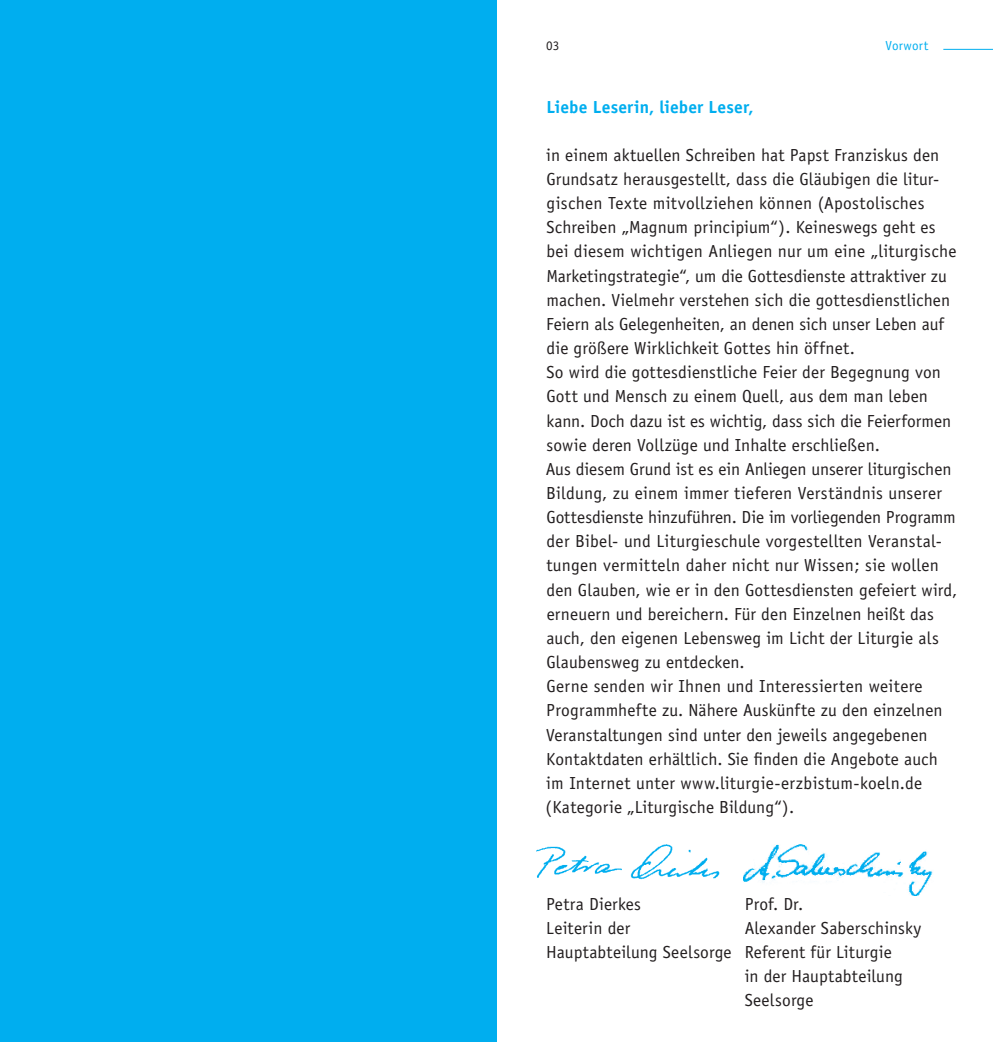
<style>
.page{position:relative;width:993px;height:1042px;background:#fff}
.page>*{position:absolute;margin:0;border:0;box-sizing:border-box;transform-origin:0 0}
.Innen_Copy{font:17.5px/24.2px "Officina Sans";letter-spacing:.005em;color:#231f20}
.Innen_Subline_Liturg{font:700 17.5px "Officina Sans";letter-spacing:.005em;color:#00aeef}
.Innen_Rubrik{font:13.12px "Officina Sans";letter-spacing:.015em;color:#00aeef}
.Innen_Rubrik-2{font:13.12px "Officina Sans";color:#231f20}
</style>
<div class="page">
<img style="left:536px;top:844px;width:184px;height:36px">
<img style="left:743px;top:844px;width:189px;height:52px">
<hr style="left:943px;top:49px;width:49px;height:1px;background:#00aeef">
<div style="left:0;top:0;width:496px;height:1042px;background:#00aeef"></div>
<p class="Innen_Rubrik-2" style="left:546px;top:37px;width:15px">03</p>
<p class="Innen_Rubrik" style="left:885px;top:37px;width:44px">Vorwort</p>
<p class="Innen_Subline_Liturg" style="left:546px;top:96px;width:209px">Liebe Leserin, lieber Leser,</p>
<p class="Innen_Copy" style="left:546px;top:143px;width:394px;text-align:justify">in einem aktuellen Schreiben hat Papst Franziskus den Grundsatz herausgestellt, dass die Gläubigen die litur&shy;gischen Texte mitvollziehen können (Apostolisches</p>
<p class="Innen_Copy" style="left:546px;top:215px;width:411px">Schreiben „Magnum principium“). Keineswegs geht es bei diesem wichtigen Anliegen nur um eine „liturgische Marketingstrategie“, um die Gottesdienste attraktiver zu machen. Vielmehr verstehen sich die gottesdienstlichen Feiern als Gelegenheiten, an denen sich unser Leben auf die größere Wirklichkeit Gottes hin öffnet.<br>So wird die gottesdienstliche Feier der Begegnung von</p>
<p class="Innen_Copy" style="left:546px;top:384px;width:406px">Gott und Mensch zu einem Quell, aus dem man leben kann. Doch dazu ist es wichtig, dass sich die Feierformen sowie deren Vollzüge und Inhalte erschließen.</p>
<p class="Innen_Copy" style="left:545px;top:457px;width:413px">Aus diesem Grund ist es ein Anliegen unserer liturgischen Bildung, zu einem immer tieferen Verständnis unserer Gottesdienste hinzuführen. Die im vorliegenden Programm der Bibel- und Liturgieschule vorgestellten Veranstal&shy;tungen vermitteln daher nicht nur Wissen; sie wollen den Glauben, wie er in den Gottesdiensten gefeiert wird, erneuern und bereichern. Für den Einzelnen heißt das auch, den eigenen Lebensweg im Licht der Liturgie als Glaubensweg zu entdecken.</p>
<p class="Innen_Copy" style="left:545px;top:674px;width:398px">Gerne senden wir Ihnen und Interessierten weitere Programmhefte zu. Nähere Auskünfte zu den einzelnen Veranstaltungen sind unter den jeweils angegebenen Kontaktdaten erhältlich. Sie finden die Angebote auch im Internet unter www.liturgie-erzbistum-koeln.de (Kategorie „Liturgische Bildung“).</p>
<p class="Innen_Copy" style="left:546px;top:891px;width:96px">Petra Dierkes</p>
<p class="Innen_Copy" style="left:744px;top:891px;width:60px">Prof. Dr.</p>
<p class="Innen_Copy" style="left:546px;top:916px;width:85px">Leiterin der</p>
<p class="Innen_Copy" style="left:546px;top:916px;width:376px;text-indent:198px">Alexander Saberschinsky<br>Hauptabteilung Seelsorge Referent für Liturgie</p>
<p class="Innen_Copy" style="left:744px;top:964px;width:160px">in der Hauptabteilung</p>
<p class="Innen_Copy" style="left:744px;top:988px;width:70px">Seelsorge</p>
</div>
